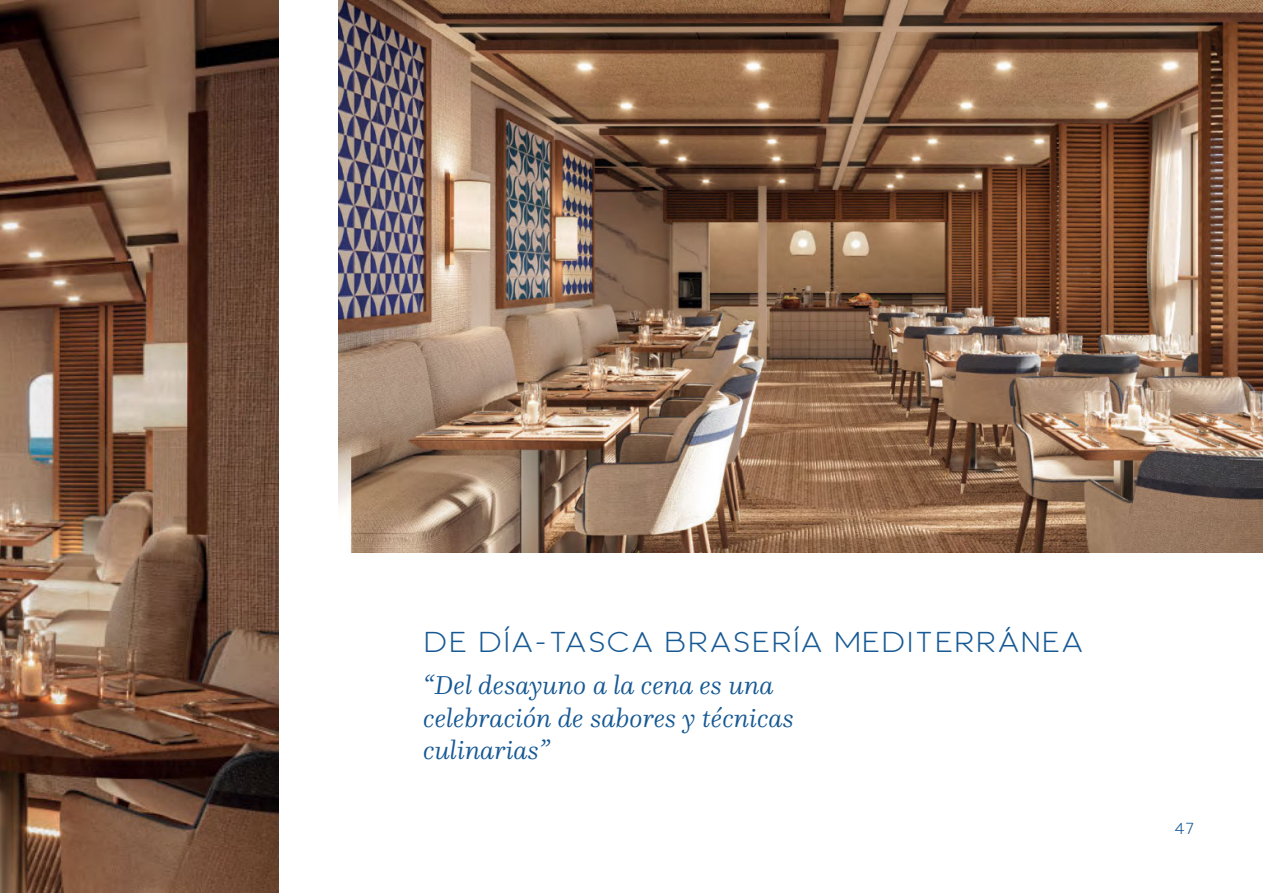
<style>
.page{position:relative;width:1263px;height:893px;background:#fff}
.page>*{position:absolute;margin:0;border:0;box-sizing:border-box;transform-origin:0 0}
.t1{font:italic 300 27px/32.4px "Questa";color:#175994}
.t2{font:27px "Grand Halva";color:#175994}
.t3{font:15px "Grand Halva";color:#175994}
</style>
<div class="page">
<img style="left:0;top:0;width:279px;height:893px">
<img style="left:338px;top:0;width:925px;height:553px">
<p class="t2" style="left:423px;top:625px;width:662px">DE DÍA-TASCA BRASERÍA MEDITERRÁNEA</p>
<p class="t1" style="left:423px;top:669px;width:372px">“Del desayuno a la cena es una celebración de sabores y técnicas culinarias”</p>
<p class="t3" style="left:1173px;top:819px;width:23px">47</p>
</div>
